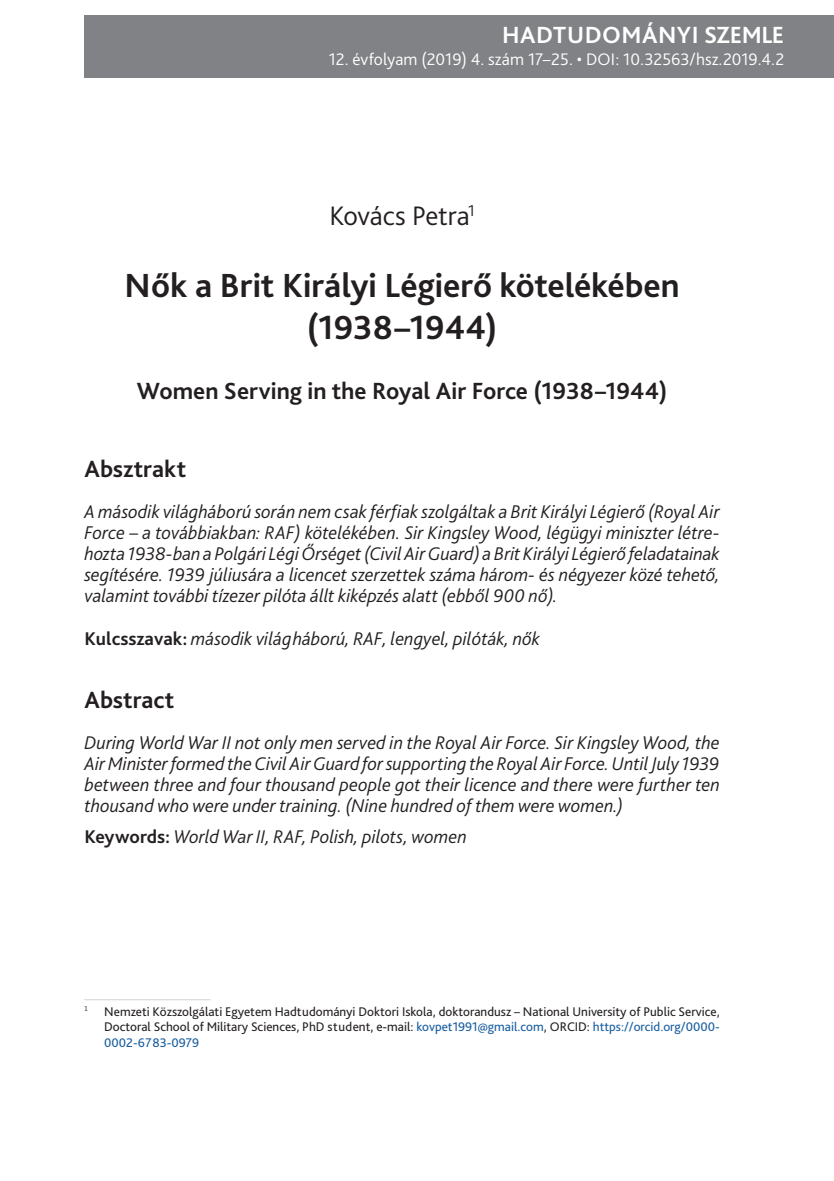
<style>
.page{position:relative;width:834px;height:1181px;background:#fff}
.page>*{position:absolute;margin:0;border:0;box-sizing:border-box;transform-origin:0 0}
._1__Head{font:700 35px/42px "Bliss Pro";color:#231f20;text-align:center}
.szerző{font:300 28px "Bliss Pro";color:#231f20}
._1__Head_subhead{font:700 24.5px "Bliss Pro";color:#231f20}
.MR___Cím{font:700 24.5px "Bliss Pro";letter-spacing:.02em;color:#fff}
._1_1__Head{font:700 24.5px "Bliss Pro";color:#231f20}
._3__Abstract{font:italic 300 19.25px/21px "Bliss Pro";color:#231f20;text-align:justify}
._2__Body_copy_1st_pa{font:italic 300 19.25px "Bliss Pro";color:#231f20}
._3__Key_Abstract_más{font:italic 300 19.25px "Bliss Pro";color:#231f20}
.MR___Cím-2{font:300 17.5px "Bliss Pro";color:#fff}
.Lábjegyzet{font:13.12px/15.8px "Bliss Pro";color:#231f20;text-align:justify}
.Lábjegyzet-2{font:7.7px "Chaparral Pro";color:#231f20}
.s1{font-weight:700;font-style:normal}
.s2{color:#175d9e}
</style>
<div class="page">
<div style="left:84px;top:15px;width:749px;height:63px;background:#808285"></div>
<hr style="left:84px;top:999px;width:126px;height:1px;background:#d1d2d4">
<p class="MR___Cím" style="left:502px;top:20px;width:283px">HADTUDOMÁNYI SZEMLE</p>
<p class="MR___Cím-2" style="left:329px;top:49px;width:457px">12. évfolyam (2019) 4. szám 17–25. • DOI: 10.32563/hsz.2019.4.2</p>
<p class="szerző" style="left:329px;top:199px;width:147px">Kovács Petra<sup>1</sup></p>
<p class="_1__Head" style="left:124px;top:264px;width:556px">Nők a Brit Királyi Légierő kötelékében (1938–1944)</p>
<p class="_1__Head_subhead" style="left:137px;top:375px;width:531px">Women Serving in the Royal Air Force (1938–1944)</p>
<p class="_1_1__Head" style="left:84px;top:454px;width:103px">Absztrakt</p>
<p class="_3__Abstract" style="left:84px;top:501px;width:636px">A második világháború során nem csak férfiak szolgáltak a Brit Királyi Légierő (Royal Air Force – a továbbiakban: RAF) kötelékében. Sir Kingsley Wood, légügyi miniszter létre&shy;hozta 1938-ban a Polgári Légi Őrséget (Civil Air Guard) a Brit Királyi Légierő feladatainak segítésére. 1939 júliusára a licencet szerzettek száma három- és négyezer közé tehető, valamint további tízezer pilóta állt kiképzés alatt (ebből 900 nő).</p>
<p class="_2__Body_copy_1st_pa" style="left:84px;top:627px;width:457px"><span class="s1">Kulcsszavak:</span> második világháború, RAF, lengyel, pilóták, nők</p>
<p class="_1_1__Head" style="left:84px;top:685px;width:91px">Abstract</p>
<p class="_3__Abstract" style="left:84px;top:732px;width:637px">During World War II not only men served in the Royal Air Force. Sir Kingsley Wood, the Air Minister formed the Civil Air Guard for supporting the Royal Air Force. Until July 1939 between three and four thousand people got their licence and there were further ten thousand who were under training. (Nine hundred of them were women.)</p>
<p class="_3__Key_Abstract_más" style="left:84px;top:825px;width:384px"><span class="s1">Keywords:</span> World War II, RAF, Polish, pilots, women</p>
<p class="Lábjegyzet-2" style="left:84px;top:1004px;width:5px">1</p>
<p class="Lábjegyzet" style="left:104px;top:1003px;width:617px">Nemzeti Közszolgálati Egyetem Hadtudományi Doktori Iskola, doktorandusz – National University of Public Service, Doctoral School of Military Sciences, PhD student, e-mail: <span class="s2">kovpet1991@gmail.com</span>, ORCID: <span class="s2">https://orcid.org/0000- 0002-6783-0979</span></p>
</div>
